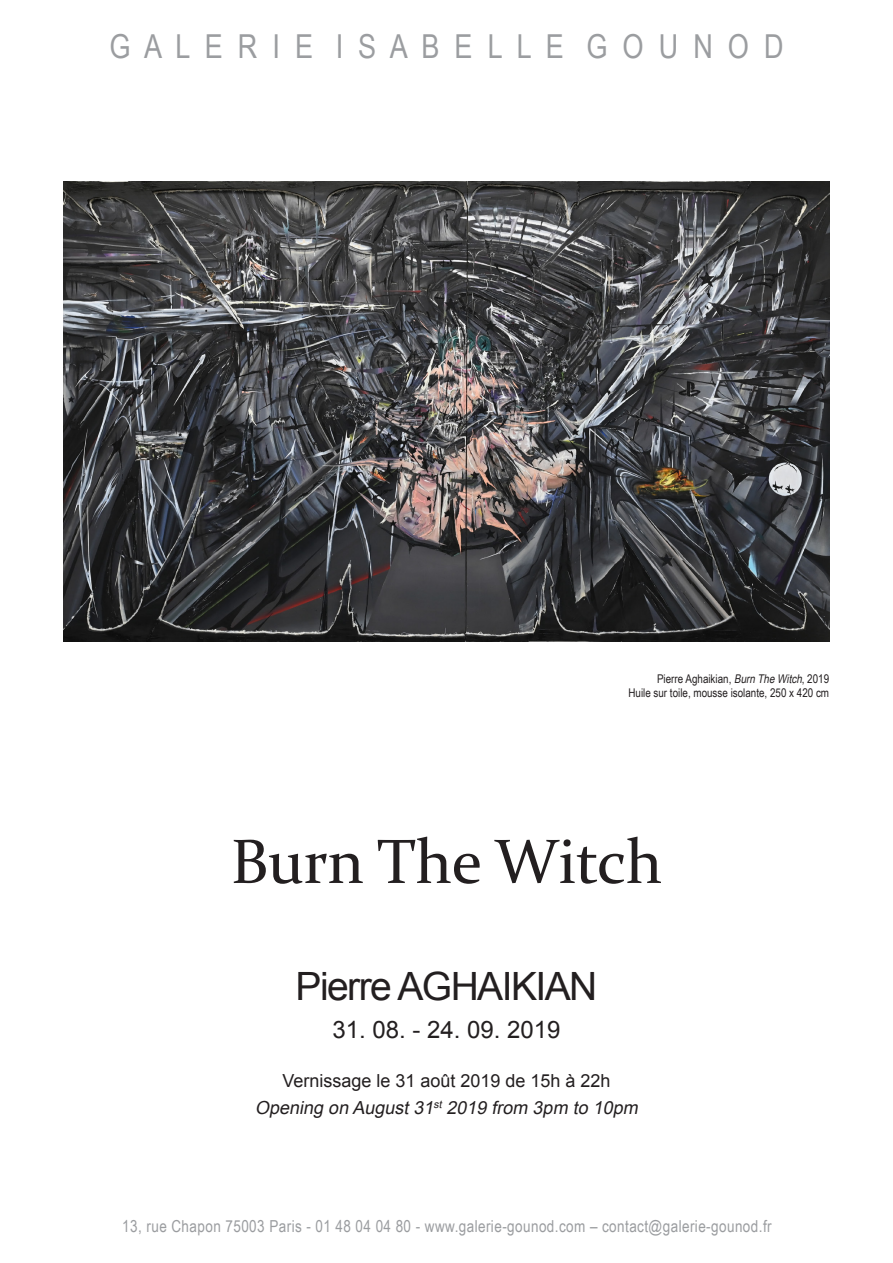
<style>
.page{position:relative;width:893px;height:1263px;background:#fff}
.page>*{position:absolute;margin:0;border:0;box-sizing:border-box;transform-origin:0 0}
.t1{font:63px "Constantia";letter-spacing:-.005em;color:#231f20}
.t2{font:39px "Arial";letter-spacing:-.04em;color:#231f20}
.t3{font:33px "Arial Narrow";color:#9b9da0}
.t4{font:24px "Arial";color:#231f20}
.t5{font:italic 18px "Arial";color:#231f20}
.t6{font:18px "Arial";color:#231f20}
.t7{font:16.5px "Arial Narrow";letter-spacing:.025em;color:#9b9da0}
.t8{font:12px "Arial Narrow";color:#231f20}
.s1{font-style:italic}
</style>
<div class="page">
<img style="left:64px;top:182px;width:765px;height:459px">
<p class="t3" style="left:109px;top:22px;width:676px">G A L E R I E I S A B E L L E G O U N O D</p>
<p class="t8" style="left:657px;top:670px;width:174px">Pierre Aghaikian, <span class="s1">BurnTheWitch</span>, 2019</p>
<p class="t8" style="left:628px;top:684px;width:202px">Huile sur toile, mousse isolante, 250 x 420 cm</p>
<p class="t1" style="left:231px;top:819px;width:433px">Burn The Witch</p>
<p class="t2" style="left:296px;top:961px;width:303px">Pierre AGHAIKIAN</p>
<p class="t4" style="left:332px;top:1014px;width:230px">31. 08. - 24. 09. 2019</p>
<p class="t6" style="left:282px;top:1068px;width:330px">Vernissage le 31 août 2019 de 15h à 22h</p>
<p class="t5" style="left:255px;top:1095px;width:388px">Opening on August31<sup>st</sup> 2019 from 3pm to 10pm</p>
<p class="t7" style="left:122px;top:1214px;width:651px">13, rue Chapon 75003 Paris - 01 48 04 04 80 - www.galerie-gounod.com – contact@galerie-gounod.fr</p>
</div>
